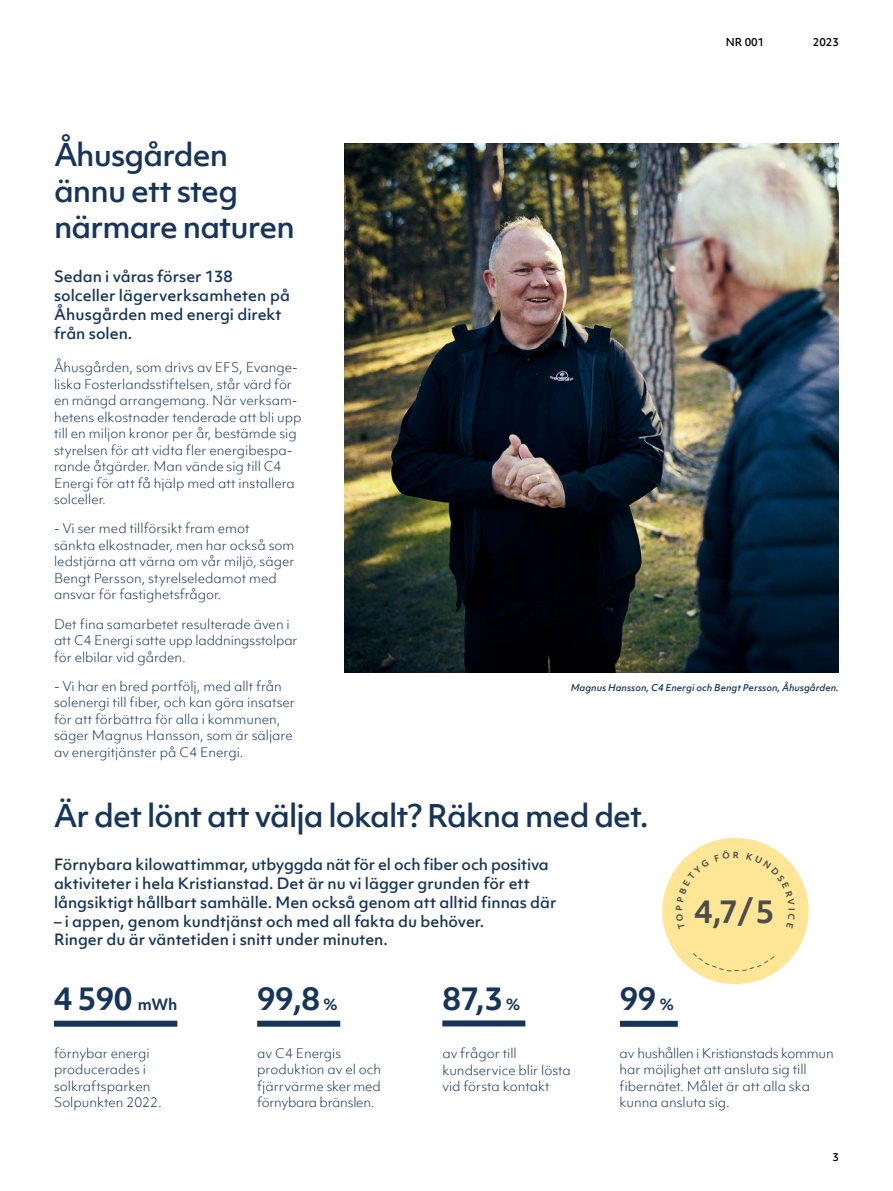
<style>
.page{position:relative;width:893px;height:1191px;background:#fff}
.page>*{position:absolute;margin:0;border:0;box-sizing:border-box;transform-origin:0 0}
.t1{font:500 30px/36px "Objektiv Mk 1";letter-spacing:-.03em;color:#16355b}
.t2{font:700 30px "Objektiv Mk 1";letter-spacing:-.02em;color:#16355b}
.t3{font:700 30px "Objektiv Mk 1";color:#4d4d4c}
.t4{font:500 15px/18.8px "Objektiv Mk 1";color:#16355b}
.t5{font:300 12.75px/16.5px "Objektiv Mk 1";color:#16355b}
.t6{font:500 10.5px "Objektiv Mk 1";color:#000}
.t7{font:italic 500 9px "Objektiv Mk 1";color:#16355b}
.s1{font-size:15px}
</style>
<div class="page">
<img style="left:344px;top:143px;width:495px;height:530px">
<div style="left:620px;top:1020px;width:58px;height:6px;background:#16355b"></div>
<div style="left:257px;top:1020px;width:83px;height:6px;background:#16355b"></div>
<div style="left:54px;top:1020px;width:123px;height:6px;background:#16355b"></div>
<div style="left:662px;top:837px;width:147px;height:147px;background:#ffe697;border-radius:50%"></div>
<div style="left:442px;top:1020px;width:83px;height:6px;background:#16355b"></div>
<svg style="left:676px;top:850px;width:19px;height:18px"></svg>
<svg style="left:780px;top:853px;width:15px;height:15px"></svg>
<h1 class="t1" style="left:54px;top:136px;width:242px">Åhusgården ännu ett steg närmare naturen</h1>
<p class="t4" style="left:54px;top:267px;width:238px">Sedan i våras förser 138 solceller lägerverksamheten på<br>Åhusgården med energi direkt från solen.</p>
<p class="t5" style="left:54px;top:359px;width:249px">Åhusgården, som drivs av EFS, Evange&shy;liska Fosterlandsstiftelsen, står värd för en mängd arrangemang. När verksam&shy;hetens elkostnader tenderade att bli upp till en miljon kronor per år, bestämde sig styrelsen för att vidta fler energibespa&shy;rande åtgärder. Man vände sig till C4<br>Energi för att få hjälp med att installera solceller.</p>
<p class="t5" style="left:54px;top:520px;width:242px">- Vi ser med tillförsikt fram emot<br>sänkta elkostnader, men har också som ledstjärna att värna om vår miljö, säger Bengt Persson, styrelseledamot med ansvar för fastighetsfrågor.</p>
<p class="t5" style="left:54px;top:615px;width:245px">Det fina samarbetet resulterade även i att C4 Energi satte upp laddningsstolpar för elbilar vid gården.</p>
<p class="t5" style="left:54px;top:678px;width:243px">- Vi har en bred portfölj, med allt från solenergi till fiber, och kan göra insatser för att förbättra för alla i kommunen, säger Magnus Hansson, som är säljare av energitjänster på C4 Energi.</p>
<p class="t6" style="left:726px;top:35px;width:40px">NR 001</p>
<p class="t6" style="left:813px;top:35px;width:28px">2023</p>
<p class="t7" style="left:571px;top:681px;width:270px">Magnus Hansson, C4 Energi och Bengt Persson, Åhusgården.</p>
<h1 class="t1" style="left:54px;top:797px;width:596px">Är det lönt att välja lokalt? Räkna med det.</h1>
<p class="t4" style="left:54px;top:855px;width:504px">Förnybara kilowattimmar, utbyggda nät för el och fiber och positiva aktiviteter i hela Kristianstad. Det är nu vi lägger grunden för ett långsiktigt hållbart samhälle. Men också genom att alltid finnas där</p>
<p class="t4" style="left:54px;top:911px;width:432px">– i appen, genom kundtjänst och med all fakta du behöver.<br>Ringer du är väntetiden i snitt under minuten.</p>
<h1 class="t2" style="left:54px;top:977px;width:125px">4 590 <span class="s1">mWh</span></h1>
<h1 class="t2" style="left:257px;top:977px;width:82px">99,8 <span class="s1">%</span></h1>
<h1 class="t2" style="left:620px;top:977px;width:56px">99 <span class="s1">%</span></h1>
<h1 class="t2" style="left:442px;top:977px;width:80px">87,3 <span class="s1">%</span></h1>
<h1 class="t3" style="left:694px;top:890px;width:82px">4,7/5</h1>
<p class="t5" style="left:54px;top:1044px;width:109px">förnybar energi producerades i solkraftsparken<br>Solpunkten 2022.</p>
<p class="t5" style="left:619px;top:1044px;width:216px">av hushållen i Kristianstads kommun har möjlighet att ansluta sig till fibernätet. Målet är att alla ska kunna ansluta sig.</p>
<p class="t5" style="left:257px;top:1044px;width:126px">av C4 Energis produktion av el och fjärrvärme sker med förnybara bränslen.</p>
<p class="t5" style="left:442px;top:1045px;width:130px">av frågor till kundservice blir lösta vid första kontakt</p>
<p class="t6" style="left:832px;top:1149px;width:8px">3</p>
</div>
